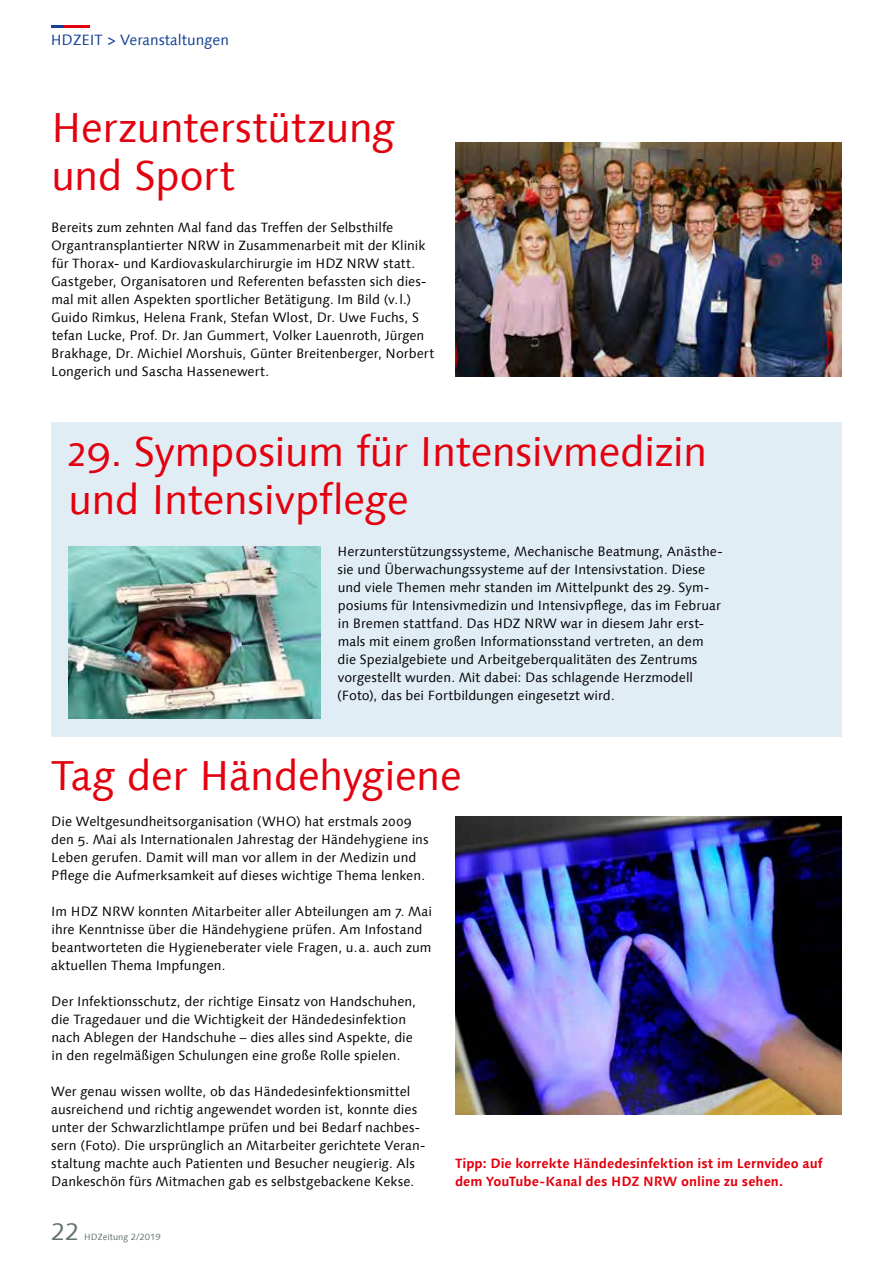
<style>
.page{position:relative;width:893px;height:1263px;background:#fff}
.page>*{position:absolute;margin:0;border:0;box-sizing:border-box;transform-origin:0 0}
.t1{font:42px/48px "Linotype Syntax Com";letter-spacing:-.015em;color:#e3000f}
.t2{font:24px "Linotype Syntax Com";color:#61706d}
.t3{font:15px "Linotype Syntax Com";color:#134094}
.t4{font:13.5px/18px "Linotype Syntax Com";color:#000}
.t5{font:700 13.5px/18px "Linotype Syntax Com";color:#e3000f}
.t6{font:9px "Linotype Syntax Com";color:#61706d}
</style>
<div class="page">
<hr style="left:64px;top:26px;width:25px;height:2px;background:#e3000f">
<svg style="left:51px;top:26px;width:13px;height:2px"></svg>
<div style="left:51px;top:422px;width:791px;height:314px;background:#e1edf5"></div>
<img style="left:455px;top:142px;width:387px;height:234px">
<img style="left:68px;top:547px;width:252px;height:171px">
<img style="left:455px;top:817px;width:387px;height:297px">
<p class="t3" style="left:51px;top:31px;width:180px">HDZEIT &gt; Veranstaltungen</p>
<h1 class="t1" style="left:51px;top:103px;width:345px">Herzunterstützung und Sport</h1>
<p class="t4" style="left:51px;top:219px;width:385px">Bereits zum zehnten Mal fand das Treffen der Selbsthilfe Organtransplantierter NRW in Zusammenarbeit mit der Klinik für Thorax- und Kardiovaskularchirurgie im HDZ NRW statt.<br>Gastgeber, Organisatoren und Referenten befassten sich dies&shy;mal mit allen Aspekten sportlicher Betätigung. Im Bild (v.l.)<br>Guido Rimkus, Helena Frank, Stefan Wlost, Dr. Uwe Fuchs, S tefan Lucke, Prof. Dr. Jan Gummert, Volker Lauenroth, Jürgen Brakhage, Dr. Michiel Morshuis, Günter Breitenberger, Norbert Longerich und Sascha Hassenewert.</p>
<h1 class="t1" style="left:68px;top:427px;width:641px">29. Symposium für Intensivmedizin und Intensivpflege</h1>
<p class="t4" style="left:337px;top:543px;width:387px">Herzunterstützungssysteme, Mechanische Beatmung, Anästhe&shy;sie und Überwachungssysteme auf der Intensivstation. Diese und viele Themen mehr standen im Mittelpunkt des 29. Sym&shy;posiums für Intensivmedizin und Intensivpflege, das im Februar in Bremen stattfand. Das HDZ NRW war in diesem Jahr erst&shy;mals mit einem großen Informationsstand vertreten, an dem die Spezialgebiete und Arbeitgeberqualitäten des Zentrums vorgestellt wurden. Mit dabei: Das schlagende Herzmodell (Foto), das bei Fortbildungen eingesetzt wird.</p>
<h1 class="t1" style="left:51px;top:751px;width:412px">Tag der Händehygiene</h1>
<p class="t4" style="left:51px;top:812px;width:379px">Die Weltgesundheitsorganisation (WHO) hat erstmals 2009 den 5. Mai als Internationalen Jahrestag der Händehygiene ins Leben gerufen. Damit will man vor allem in der Medizin und Pflege die Aufmerksamkeit auf dieses wichtige Thema lenken.</p>
<p class="t4" style="left:51px;top:902px;width:382px">Im HDZ NRW konnten Mitarbeiter aller Abteilungen am 7. Mai ihre Kenntnisse über die Händehygiene prüfen. Am Infostand beantworteten die Hygieneberater viele Fragen, u.a. auch zum aktuellen Thema Impfungen.</p>
<p class="t4" style="left:51px;top:992px;width:366px">Der Infektionsschutz, der richtige Einsatz von Handschuhen, die Tragedauer und die Wichtigkeit der Händedesinfektion nach Ablegen der Handschuhe – dies alles sind Aspekte, die in den regelmäßigen Schulungen eine große Rolle spielen.</p>
<p class="t4" style="left:51px;top:1082px;width:376px">Wer genau wissen wollte, ob das Händedesinfektionsmittel ausreichend und richtig angewendet worden ist, konnte dies unter der Schwarzlichtlampe prüfen und bei Bedarf nachbes&shy;sern (Foto). Die ursprünglich an Mitarbeiter gerichtete Veran&shy;staltung machte auch Patienten und Besucher neugierig. Als Dankeschön fürs Mitmachen gab es selbstgebackene Kekse.</p>
<h2 class="t2" style="left:51px;top:1217px;width:30px">22</h2>
<p class="t6" style="left:84px;top:1232px;width:78px">HDZeitung 2/2019</p>
<p class="t5" style="left:455px;top:1154px;width:369px">Tipp: Die korrekte Händedesinfektion ist im Lernvideo auf dem YouTube-Kanal des HDZ NRW online zu sehen.</p>
</div>
